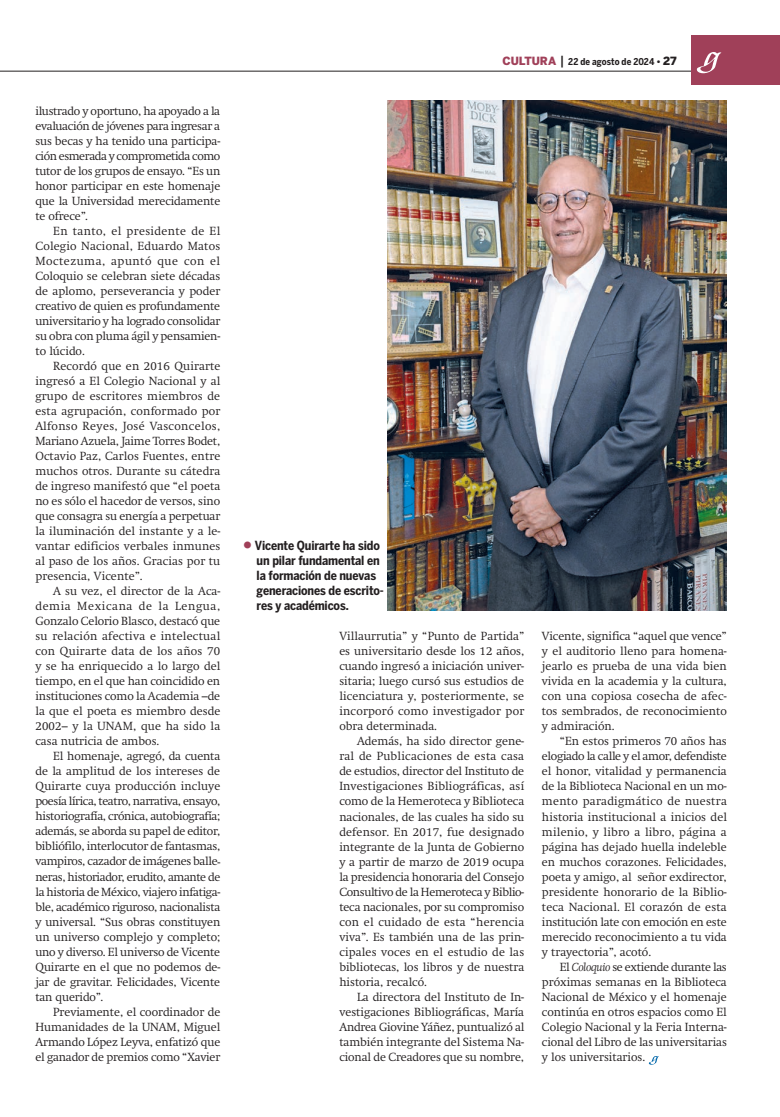
<style>
.page{position:relative;width:780px;height:1117px;background:#fff}
.page>*{position:absolute;margin:0;border:0;box-sizing:border-box;transform-origin:0 0}
.t1{font:700 12.5px/15px "Benton Sans Cond";letter-spacing:-.01em;color:#231f20}
.t2{font:300 11.62px/15px "Swift";color:#231f20;text-align:justify}
.t3{font:700 9.38px "Benton Sans Cond";letter-spacing:.01em;color:#231f20}
.s1{font-family:"Benton Sans";font-weight:900;font-size:11.25px;color:#a04059}
.s2{font-weight:500;font-size:12.5px}
.s3{font-family:"Benton Sans";font-weight:900}
.s4{font-family:"Benton Sans";font-weight:900;font-size:11.25px}
.s5{font-style:italic}
</style>
<div class="page">
<hr style="left:0;top:71px;width:726px;height:1px;background:#231f20">
<div style="left:691px;top:35px;width:88px;height:50px;background:#a04059"></div>
<svg style="left:696px;top:52px;width:26px;height:21px"></svg>
<img style="left:387px;top:101px;width:339px;height:509px">
<svg style="left:648px;top:1056px;width:10px;height:8px"></svg>
<p class="t2" style="left:35px;top:103px;width:186px">ilustrado y oportuno, ha apoyado a la evaluación de jóvenes para ingresar a sus becas y ha tenido una participa&shy;ción esmerada y comprometida como tutor de los grupos de ensayo. “Es un honor participar en este homenaje que la Universidad merecidamente te ofrece”.</p>
<p class="t2" style="left:35px;top:223px;width:186px;text-indent:18px">En tanto, el presidente de El Colegio Nacional, Eduardo Matos Moctezuma, apuntó que con el Coloquio se celebran siete décadas de aplomo, perseverancia y poder creativo de quien es profundamente universitario y ha logrado consolidar su obra con pluma ágil y pensamien&shy;to lúcido.</p>
<p class="t2" style="left:35px;top:358px;width:186px;text-indent:18px">Recordó que en 2016 Quirarte ingresó a El Colegio Nacional y al grupo de escritores miembros de esta agrupación, conformado por Alfonso Reyes, José Vasconcelos, Mariano Azuela, Jaime Torres Bodet, Octavio Paz, Carlos Fuentes, entre muchos otros. Durante su cátedra de ingreso manifestó que “el poeta no es sólo el hacedor de versos, sino que consagra su energía a perpetuar la iluminación del instante y a le&shy;vantar edificios verbales inmunes al paso de los años. Gracias por tu presencia, Vicente”.</p>
<p class="t2" style="left:35px;top:583px;width:186px;text-indent:18px">A su vez, el director de la Aca&shy;demia Mexicana de la Lengua, Gonzalo Celorio Blasco, destacó que su relación afectiva e intelectual con Quirarte data de los años 70 y se ha enriquecido a lo largo del tiempo, en el que han coincidido en instituciones como la Academia –de la que el poeta es miembro desde 2002– y la UNAM, que ha sido la casa nutricia de ambos.</p>
<p class="t2" style="left:35px;top:748px;width:186px;text-indent:18px">El homenaje, agregó, da cuenta de la amplitud de los intereses de Quirarte cuya producción incluye poesía lírica, teatro, narrativa, ensayo, historiografía, crónica, autobiografía; además, se aborda su papel de editor, bibliófilo, interlocutor de fantasmas, vampiros, cazador de imágenes balle&shy;neras, historiador, erudito, amante de la historia de México, viajero infatiga&shy;ble, académico riguroso, nacionalista y universal. “Sus obras constituyen un universo complejo y completo; uno y diverso. El universo de Vicente Quirarte en el que no podemos de&shy;jar de gravitar. Felicidades, Vicente tan querido”.</p>
<p class="t2" style="left:35px;top:1003px;width:186px;text-indent:18px">Previamente, el coordinador de Humanidades de la UNAM, Miguel Armando López Leyva, enfatizó que el ganador de premios como “Xavier</p>
<p class="t3" style="left:502px;top:56px;width:175px"><span class="s1">CULTURA</span> <span class="s2">|</span> 22 de agosto de 2024 <span class="s3">•</span> <span class="s4">27</span></p>
<p class="t1" style="left:255px;top:538px;width:130px">Vicente Quirarte ha sido un pilar fundamental en la formación de nuevas generaciones de escrito&shy;res y académicos.</p>
<p class="t2" style="left:339px;top:628px;width:186px">Villaurrutia” y “Punto de Partida” es universitario desde los 12 años, cuando ingresó a iniciación univer&shy;sitaria; luego cursó sus estudios de licenciatura y, posteriormente, se incorporó como investigador por obra determinada.</p>
<p class="t2" style="left:339px;top:733px;width:186px;text-indent:18px">Además, ha sido director gene&shy;ral de Publicaciones de esta casa de estudios, director del Instituto de Investigaciones Bibliográficas, así como de la Hemeroteca y Biblioteca nacionales, de las cuales ha sido su defensor. En 2017, fue designado integrante de la Junta de Gobierno y a partir de marzo de 2019 ocupa la presidencia honoraria del Consejo Consultivo de la Hemeroteca y Biblio&shy;teca nacionales, por su compromiso con el cuidado de esta “herencia viva”. Es también una de las prin&shy;cipales voces en el estudio de las bibliotecas, los libros y de nuestra historia, recalcó.</p>
<p class="t2" style="left:339px;top:988px;width:186px;text-indent:18px">La directora del Instituto de In&shy;vestigaciones Bibliográficas, María Andrea Giovine Yáñez, puntualizó al también integrante del Sistema Na&shy;cional de Creadores que su nombre,</p>
<p class="t2" style="left:542px;top:628px;width:186px">Vicente, significa “aquel que vence” y el auditorio lleno para homena&shy;jearlo es prueba de una vida bien vivida en la academia y la cultura, con una copiosa cosecha de afec&shy;tos sembrados, de reconocimiento y admiración.</p>
<p class="t2" style="left:542px;top:733px;width:186px;text-indent:18px">“En estos primeros 70 años has elogiado la calle y el amor, defendiste el honor, vitalidad y permanencia de la Biblioteca Nacional en un mo&shy;mento paradigmático de nuestra historia institucional a inicios del milenio, y libro a libro, página a página has dejado huella indeleble en muchos corazones. Felicidades, poeta y amigo, al señor exdirector, presidente honorario de la Biblio&shy;teca Nacional. El corazón de esta institución late con emoción en este merecido reconocimiento a tu vida y trayectoria”, acotó.</p>
<p class="t2" style="left:542px;top:958px;width:186px;text-indent:18px">El <span class="s5">Coloquio</span> se extiende durante las próximas semanas en la Biblioteca Nacional de México y el homenaje continúa en otros espacios como El Colegio Nacional y la Feria Interna&shy;cional del Libro de las universitarias y los universitarios.</p>
</div>
